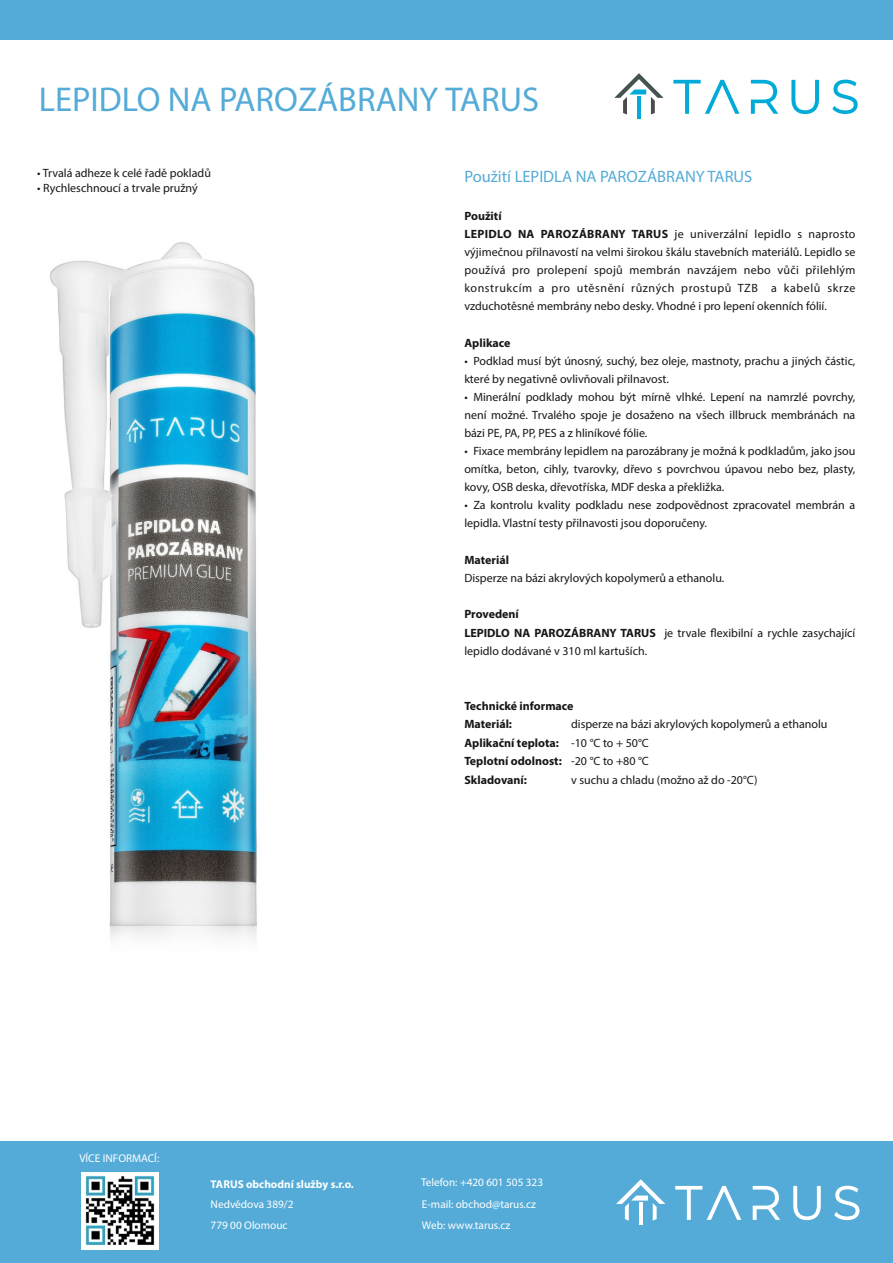
<style>
.page{position:relative;width:893px;height:1263px;background:#fff}
.page>*{position:absolute;margin:0;border:0;box-sizing:border-box;transform-origin:0 0}
.t1{font:34.5px "Myriad Pro";color:#54abd7}
.t2{font:16.5px "Myriad Pro";color:#54abd7}
.t3{font:12px/18px "Myriad Pro";color:#151616}
.t4{font:700 12px/18.6px "Myriad Pro";color:#151616}
.t5{font:11.25px/20.2px "Myriad Pro";color:#fff}
.t6{font:700 11.25px "Myriad Pro";color:#fff}
.s1{font-weight:700}
</style>
<div class="page">
<div style="left:0;top:1141px;width:893px;height:122px;background:#54abd7"></div>
<div style="left:0;top:0;width:893px;height:39px;background:#54abd7"></div>
<img style="left:82px;top:1172px;width:77px;height:77px">
<svg style="left:675px;top:1186px;width:184px;height:34px"></svg>
<hr style="left:639px;top:1202px;width:4px;height:22px;background:#fff">
<svg style="left:616px;top:1179px;width:49px;height:41px"></svg>
<svg style="left:673px;top:80px;width:185px;height:34px"></svg>
<hr style="left:637px;top:96px;width:4px;height:22px;background:#00abd8">
<svg style="left:614px;top:73px;width:50px;height:42px"></svg>
<img style="left:50px;top:242px;width:207px;height:696px">
<h1 class="t1" style="left:39px;top:85px;width:502px">LEPIDLO NA PAROZÁBRANY TARUS</h1>
<p class="t3" style="left:37px;top:165px;width:175px">• Trvalá adheze k celé řadě pokladů</p>
<p class="t3" style="left:37px;top:180px;width:162px">• Rychleschnoucí a trvale pružný</p>
<h2 class="t2" style="left:464px;top:169px;width:289px">Použití LEPIDLA NA PAROZÁBRANY TARUS</h2>
<p class="t3" style="left:464px;top:207px;width:393px"><span class="s1">Použití<br>LEPIDLO NA PAROZÁBRANY TARUS</span> je univerzální lepidlo s naprosto výjimečnou přilnavostí na velmi širokou škálu stavebních materiálů. Lepidlo se používá pro prolepení spojů membrán navzájem nebo vůči přilehlým konstrukcím a pro utěsnění různých prostupů TZB a kabelů skrze vzduchotěsné membrány nebo desky. Vhodné i pro lepení okenních fólií.</p>
<p class="t4" style="left:464px;top:335px;width:48px">Aplikace</p>
<p class="t3" style="left:464px;top:353px;width:393px">• Podklad musí být únosný, suchý, bez oleje, mastnoty, prachu a jiných částic, které by negativně ovlivňovali přilnavost.</p>
<p class="t3" style="left:464px;top:389px;width:393px;text-align:justify">• Minerální podklady mohou být mírně vlhké. Lepení na namrzlé povrchy, není možné. Trvalého spoje je dosaženo na všech illbruck membránách na bázi PE, PA, PP, PES a z hliníkové fólie.</p>
<p class="t3" style="left:464px;top:443px;width:393px;text-align:justify">• Fixace membrány lepidlem na parozábrany je možná k podkladům, jako jsou omítka, beton, cihly, tvarovky, dřevo s povrchvou úpavou nebo bez, plasty, kovy, OSB deska, dřevotříska, MDF deska a překližka.</p>
<p class="t3" style="left:464px;top:497px;width:393px">• Za kontrolu kvality podkladu nese zodpovědnost zpracovatel membrán a lepidla. Vlastní testy přilnavosti jsou doporučeny.</p>
<p class="t4" style="left:464px;top:551px;width:46px">Materiál</p>
<p class="t3" style="left:464px;top:570px;width:262px">Disperze na bázi akrylových kopolymerů a ethanolu.</p>
<p class="t3" style="left:464px;top:606px;width:393px"><span class="s1">Provedení<br>LEPIDLO NA PAROZÁBRANY TARUS</span> je trvale flexibilní a rychle zasychající lepidlo dodávané v 310 ml kartuších.</p>
<p class="t4" style="left:464px;top:697px;width:111px">Technické informace<br>Materiál:</p>
<p class="t3" style="left:464px;top:716px;width:365px;line-height:18.6px;text-indent:107px">disperze na bázi akrylových kopolymerů a ethanolu <span class="s1">Aplikační teplota:</span> -10 °C to + 50°C<br><span class="s1">Teplotní odolnost:</span> -20 °C to +80 °C<br><span class="s1">Skladovaní:</span></p>
<p class="t3" style="left:571px;top:772px;width:188px">v suchu a chladu (možno až do -20°C)</p>
<p class="t5" style="left:79px;top:1149px;width:81px">VÍCE INFORMACÍ:</p>
<p class="t6" style="left:211px;top:1179px;width:145px">TARUS obchodní služby s.r.o.</p>
<p class="t5" style="left:211px;top:1195px;width:84px">Nedvědova 389/2<br>779 00 Olomouc</p>
<p class="t5" style="left:421px;top:1173px;width:124px">Telefon: +420 601 505 323</p>
<p class="t5" style="left:422px;top:1195px;width:116px">E-mail: obchod@tarus.cz<br>Web: www.tarus.cz</p>
</div>
